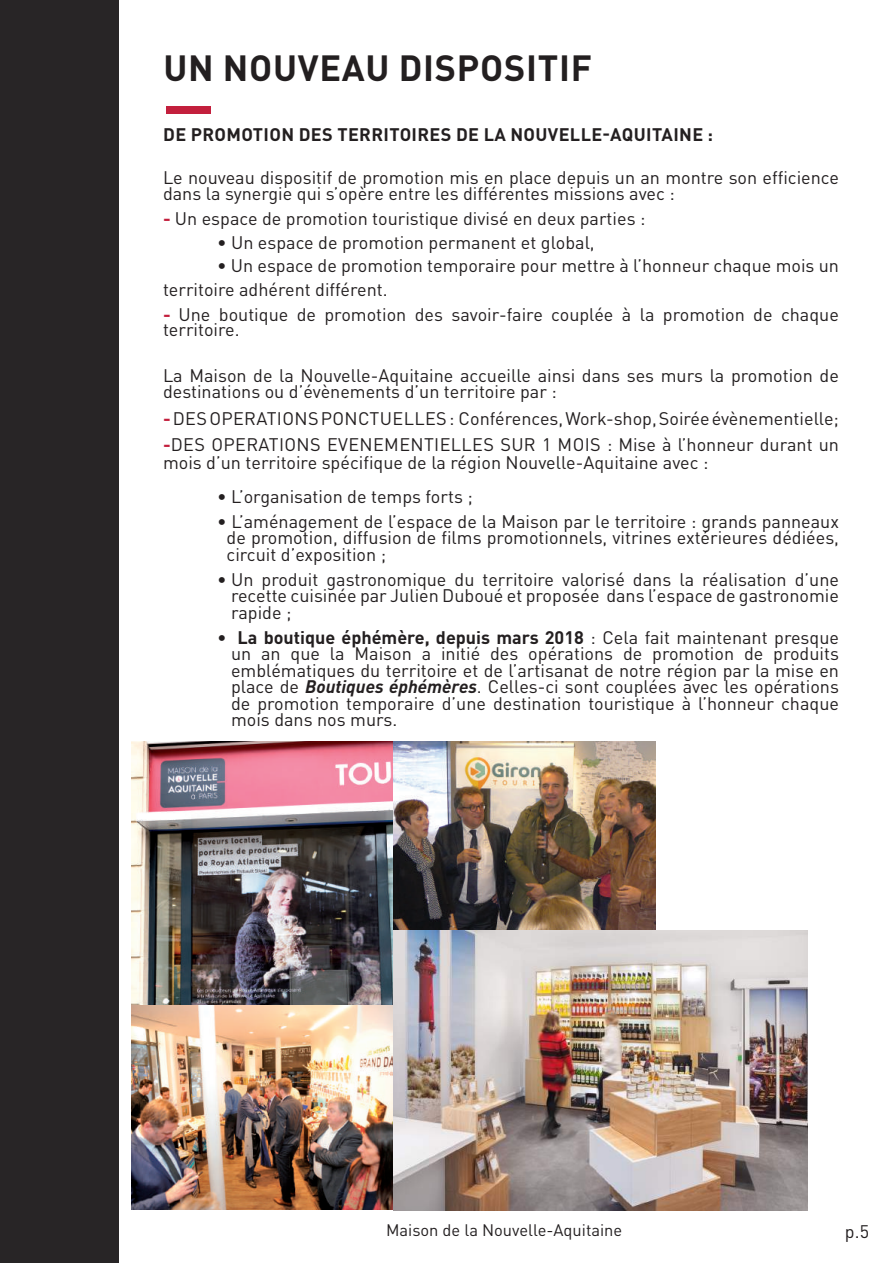
<style>
.page{position:relative;width:893px;height:1263px;background:#fff}
.page>*{position:absolute;margin:0;border:0;box-sizing:border-box;transform-origin:0 0}
.t1{font:700 36px "DIN Pro";letter-spacing:.02em;color:#231f20}
.t2{font:18px/16.5px "DIN Pro";color:#231f20}
.t3{font:700 18px "DIN Pro";letter-spacing:.02em;color:#231f20}
.t4{font:16.5px "DIN Pro";color:#231f20}
.s1{font-weight:700;color:#c31f3d}
.s2{font-weight:700}
.s3{font-weight:700;font-style:italic}
</style>
<div class="page">
<div style="left:0;top:0;width:119px;height:1263px;background:#282526"></div>
<div style="left:166px;top:106px;width:44px;height:8px;background:#c31f3d"></div>
<img style="left:132px;top:742px;width:523px;height:467px">
<img style="left:132px;top:742px;width:260px;height:263px">
<img style="left:393px;top:930px;width:414px;height:281px">
<h1 class="t1" style="left:163px;top:38px;width:430px">UN NOUVEAU DISPOSITIF</h1>
<p class="t3" style="left:163px;top:119px;width:551px">DE PROMOTION DES TERRITOIRES DE LA NOUVELLE-AQUITAINE :</p>
<p class="t2" style="left:163px;top:167px;width:677px">Le nouveau dispositif de promotion mis en place depuis un an montre son efficience dans la synergie qui s’opère entre les différentes missions avec :</p>
<p class="t2" style="left:163px;top:209px;width:484px"><span class="s1">-</span> Un espace de promotion touristique divisé en deux parties :</p>
<p class="t2" style="left:217px;top:232px;width:379px">• Un espace de promotion permanent et global,</p>
<p class="t2" style="left:163px;top:252px;width:677px;line-height:23.5px;text-indent:54px">• Un espace de promotion temporaire pour mettre à l’honneur chaque mois un territoire adhérent différent.</p>
<p class="t2" style="left:163px;top:305px;width:677px;line-height:15px"><span class="s1">-</span> Une boutique de promotion des savoir-faire couplée à la promotion de chaque territoire.</p>
<p class="t2" style="left:163px;top:365px;width:677px">La Maison de la Nouvelle-Aquitaine accueille ainsi dans ses murs la promotion de destinations ou d’évènements d’un territoire par :</p>
<p class="t2" style="left:163px;top:403px;width:677px;line-height:26.5px"><span class="s1">-</span> DES OPERATIONS PONCTUELLES : Conférences, Work-shop, Soirée évènementielle; <span class="s1">-</span>DES OPERATIONS EVENEMENTIELLES SUR 1 MOIS : Mise à l’honneur durant un</p>
<p class="t2" style="left:163px;top:453px;width:547px">mois d’un territoire spécifique de la région Nouvelle-Aquitaine avec :</p>
<p class="t2" style="left:217px;top:486px;width:257px">• L’organisation de temps forts ;</p>
<p class="t2" style="left:227px;top:511px;width:614px;text-align:justify;text-indent:-10px">• L’aménagement de l’espace de la Maison par le territoire : grands panneaux de promotion, diffusion de films promotionnels, vitrines extérieures dédiées, circuit d’exposition ;</p>
<p class="t2" style="left:231px;top:569px;width:609px;text-align:justify;text-indent:-14px">• Un produit gastronomique du territoire valorisé dans la réalisation d’une recette cuisinée par Julien Duboué et proposée dans l’espace de gastronomie rapide ;</p>
<p class="t2" style="left:231px;top:627px;width:609px;text-align:justify;text-indent:-14px">• <span class="s2">La boutique éphémère, depuis mars 2018</span> : Cela fait maintenant presque un an que la Maison a initié des opérations de promotion de produits emblématiques du territoire et de l’artisanat de notre région par la mise en place de <span class="s3">Boutiques éphémères</span>. Celles-ci sont couplées avec les opérations de promotion temporaire d’une destination touristique à l’honneur chaque mois dans nos murs.</p>
<p class="t4" style="left:386px;top:1217px;width:238px">Maison de la Nouvelle-Aquitaine</p>
<p class="t2" style="left:845px;top:1221px;width:26px">p.5</p>
</div>
